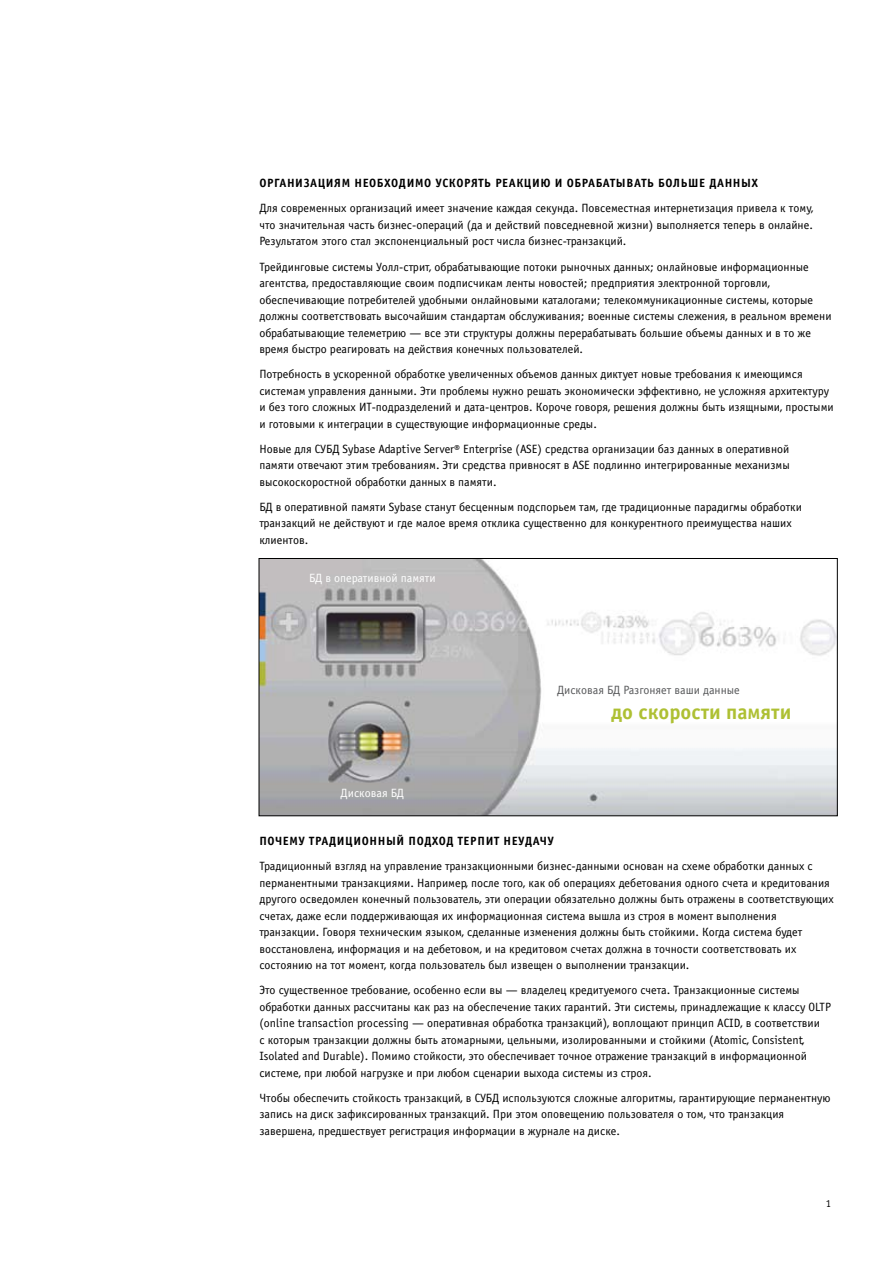
<style>
.page{position:relative;width:893px;height:1263px;background:#fff}
.page>*{position:absolute;margin:0;border:0;box-sizing:border-box;transform-origin:0 0}
.t1{font:21px "Officina Sans Bold C";color:#aec033}
.t2{font:12px/16.5px "Officina Sans Book C";color:#000}
.t3{font:12px "Officina Sans Bold C";letter-spacing:.05em;color:#000}
.t4{font:12px "Officina Sans Book C";color:#fff}
.t5{font:12px "Officina Sans Book C";color:#58595b}
.t6{font:10.5px "Officina Sans Book C";color:#000}
</style>
<div class="page">
<img style="left:261px;top:560px;width:575px;height:254px">
<div style="left:259px;top:558px;width:579px;height:258px;border:1px solid #000"></div>
<p class="t3" style="left:259px;top:177px;width:500px">ОРГАНИЗАЦИЯМ НЕОБХОДИМО УСКОРЯТЬ РЕАКЦИЮ И ОБРАБАТЫВАТЬ БОЛЬШЕ ДАННЫХ</p>
<p class="t2" style="left:259px;top:200px;width:555px;text-align:justify">Для современных организаций имеет значение каждая секунда. Повсеместная интернетизация привела к тому, что значительная часть бизнес-операций (да и действий повседневной жизни) выполняется теперь в онлайне.<br>Результатом этого стал экспоненциальный рост числа бизнес-транзакций.</p>
<p class="t2" style="left:259px;top:258px;width:574px">Трейдинговые системы Уолл-стрит, обрабатывающие потоки рыночных данных; онлайновые информационные агентства, предоставляющие своим подписчикам ленты новостей; предприятия электронной торговли, обеспечивающие потребителей удобными онлайновыми каталогами; телекоммуникационные системы, которые должны соответствовать высочайшим стандартам обслуживания; военные системы слежения, в реальном времени обрабатывающие телеметрию — все эти структуры должны перерабатывать большие объемы данных и в то же время быстро реагировать на действия конечных пользователей.</p>
<p class="t2" style="left:259px;top:366px;width:576px">Потребность в ускоренной обработке увеличенных объемов данных диктует новые требования к имеющимся системам управления данными. Эти проблемы нужно решать экономически эффективно, не усложняя архитектуру и без того сложных ИТ-подразделений и дата-центров. Короче говоря, решения должны быть изящными, простыми и готовыми к интеграции в существующие информационные среды.</p>
<p class="t2" style="left:259px;top:440px;width:532px;text-align:justify">Новые для СУБД Sybase Adaptive Server® Enterprise (ASE) средства организации баз данных в оперативной памяти отвечают этим требованиям. Эти средства привносят в ASE подлинно интегрированные механизмы высокоскоростной обработки данных в памяти.</p>
<p class="t2" style="left:259px;top:498px;width:544px">БД в оперативной памяти Sybase станут бесценным подспорьем там, где традиционные парадигмы обработки транзакций не действуют и где малое время отклика существенно для конкурентного преимущества наших клиентов.</p>
<p class="t4" style="left:309px;top:572px;width:128px">БД в оперативной памяти</p>
<p class="t4" style="left:341px;top:786px;width:65px">Дисковая БД</p>
<p class="t5" style="left:557px;top:683px;width:184px">Дисковая БД Разгоняет ваши данные</p>
<h1 class="t1" style="left:611px;top:700px;width:182px">до скорости памяти</h1>
<p class="t3" style="left:259px;top:834px;width:296px">ПОЧЕМУ ТРАДИЦИОННЫЙ ПОДХОД ТЕРПИТ НЕУДАЧУ</p>
<p class="t2" style="left:259px;top:858px;width:576px">Традиционный взгляд на управление транзакционными бизнес-данными основан на схеме обработки данных с перманентными транзакциями. Например, после того, как об операциях дебетования одного счета и кредитования другого осведомлен конечный пользователь, эти операции обязательно должны быть отражены в соответствующих счетах, даже если поддерживающая их информационная система вышла из строя в момент выполнения транзакции. Говоря техническим языком, сделанные изменения должны быть стойкими. Когда система будет восстановлена, информация и на дебетовом, и на кредитовом счетах должна в точности соответствовать их состоянию на тот момент, когда пользователь был извещен о выполнении транзакции.</p>
<p class="t2" style="left:259px;top:982px;width:573px">Это существенное требование, особенно если вы — владелец кредитуемого счета. Транзакционные системы обработки данных рассчитаны как раз на обеспечение таких гарантий. Эти системы, принадлежащие к классу OLTP (online transaction processing — оперативная обработка транзакций), воплощают принцип ACID, в соответствии<br>с которым транзакции должны быть атомарными, цельными, изолированными и стойкими (Atomic, Consistent, Isolated and Durable). Помимо стойкости, это обеспечивает точное отражение транзакций в информационной системе, при любой нагрузке и при любом сценарии выхода системы из строя.</p>
<p class="t2" style="left:259px;top:1090px;width:573px">Чтобы обеспечить стойкость транзакций, в СУБД используются сложные алгоритмы, гарантирующие перманентную запись на диск зафиксированных транзакций. При этом оповещению пользователя о том, что транзакция завершена, предшествует регистрация информации в журнале на диске.</p>
<p class="t6" style="left:826px;top:1197px;width:7px">1</p>
</div>
